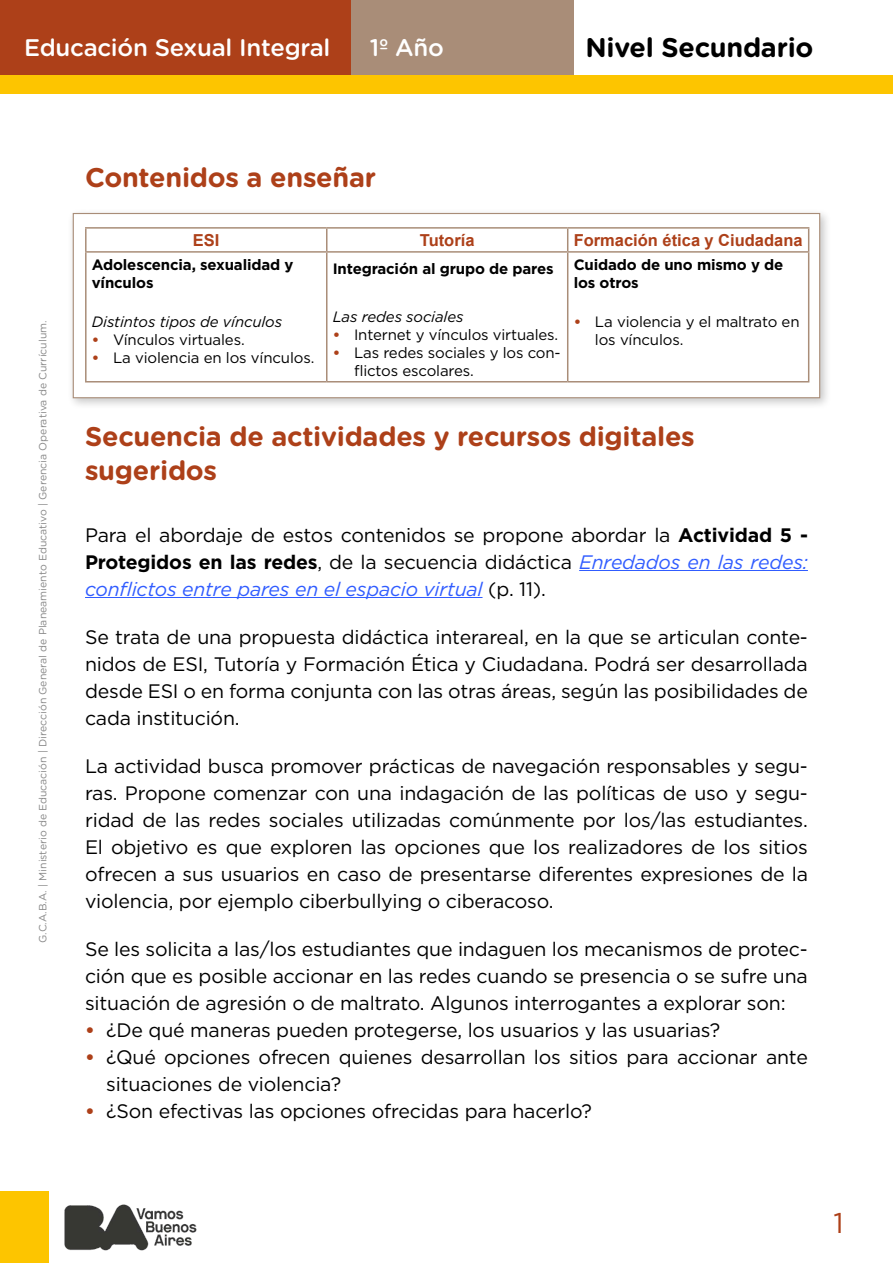
<style>
.page{position:relative;width:893px;height:1263px;background:#fff}
.page>*{position:absolute;margin:0;border:0;box-sizing:border-box;transform-origin:0 0}
.t1{font:28.5px "Gotham";color:#ad4019}
.t2{font:700 27px/34.5px "Gotham Rounded";letter-spacing:-.01em;color:#ad4019}
.t3{font:700 27px "Gotham Rounded";letter-spacing:-.01em;color:#000}
.t4{font:500 24px "Gotham Rounded";letter-spacing:-.01em;color:#fff}
.t5{font:19.5px/27px "Gotham";letter-spacing:-.01em;color:#000;text-align:justify}
.t6{font:700 16.5px "Arial";color:#ad4019}
.t7{font:15px/18px "Gotham";letter-spacing:-.01em;color:#000}
.t8{font:700 15px/18px "Gotham";letter-spacing:-.01em;color:#000}
.t9{font:italic 15px "Gotham";letter-spacing:-.01em;color:#000}
.t10{font:10.5px "Gotham Rounded";color:#878787}
.s1{font-weight:700;color:#ad4019}
.s2{font-weight:700}
.s3{font-style:italic;color:#305cff}
</style>
<div class="page">
<div style="left:0;top:1191px;width:48px;height:72px;background:#fdc500"></div>
<div style="left:0;top:0;width:351px;height:79px;background:#ad4019"></div>
<div style="left:351px;top:0;width:223px;height:78px;background:#a98d78"></div>
<div style="left:0;top:75px;width:893px;height:19px;background:#fdc500"></div>
<div style="left:67px;top:207px;width:764px;height:203px;background:#000;opacity:.22"></div>
<div style="left:73px;top:213px;width:747px;height:185px;background:#fff;border:1px solid #a98d78"></div>
<hr style="left:579px;top:570px;width:229px;height:1px;background:#305cff">
<hr style="left:85px;top:597px;width:398px;height:1px;background:#305cff">
<hr style="left:85px;top:227px;width:242px;height:2px;background:#a98d78">
<hr style="left:85px;top:229px;width:2px;height:22px;background:#a98d78">
<hr style="left:327px;top:227px;width:241px;height:2px;background:#a98d78">
<svg style="left:326px;top:229px;width:1px;height:22px"></svg>
<hr style="left:568px;top:227px;width:241px;height:2px;background:#a98d78">
<svg style="left:567px;top:229px;width:1px;height:22px"></svg>
<svg style="left:808px;top:229px;width:1px;height:22px"></svg>
<hr style="left:85px;top:251px;width:242px;height:2px;background:#a98d78">
<hr style="left:85px;top:253px;width:2px;height:128px;background:#a98d78">
<hr style="left:327px;top:251px;width:241px;height:2px;background:#a98d78">
<hr style="left:326px;top:253px;width:1px;height:128px;background:#a98d78">
<hr style="left:568px;top:251px;width:241px;height:2px;background:#a98d78">
<hr style="left:567px;top:253px;width:1px;height:128px;background:#a98d78">
<hr style="left:808px;top:253px;width:1px;height:128px;background:#a98d78">
<hr style="left:85px;top:381px;width:242px;height:1px;background:#a98d78">
<hr style="left:327px;top:381px;width:241px;height:1px;background:#a98d78">
<hr style="left:568px;top:381px;width:241px;height:1px;background:#a98d78">
<img style="left:64px;top:1204px;width:133px;height:47px">
<p class="t4" style="left:24px;top:31px;width:308px">Educación Sexual Integral</p>
<p class="t4" style="left:370px;top:31px;width:76px">1º Año</p>
<h2 class="t3" style="left:585px;top:28px;width:230px">Nivel Secundario</h2>
<p class="t10" style="left:36px;top:943px;width:624px;rotate:-90deg">G.C.A.B.A. | Ministerio de Educación | Dirección General de Planeamiento Educativo | Gerencia Operativa de Currículum.</p>
<h2 class="t2" style="left:85px;top:159px;width:293px">Contenidos a enseñar</h2>
<p class="t6" style="left:193px;top:228px;width:28px">ESI</p>
<p class="t6" style="left:420px;top:228px;width:56px">Tutoría</p>
<p class="t6" style="left:574px;top:228px;width:230px">Formación ética y Ciudadana</p>
<p class="t8" style="left:92px;top:255px;width:203px">Adolescencia, sexualidad y vínculos</p>
<p class="t9" style="left:92px;top:312px;width:192px">Distintos tipos de vínculos</p>
<p class="t7" style="left:92px;top:330px;width:154px"><span class="s1">•</span> Vínculos virtuales.</p>
<p class="t7" style="left:92px;top:348px;width:224px"><span class="s1">•</span> La violencia en los vínculos.</p>
<p class="t8" style="left:574px;top:255px;width:211px">Cuidado de uno mismo y de los otros</p>
<p class="t7" style="left:595px;top:312px;width:206px;text-indent:-21px"><span class="s1">•</span> La violencia y el maltrato en los vínculos.</p>
<p class="t8" style="left:333px;top:259px;width:223px">Integración al grupo de pares</p>
<p class="t9" style="left:333px;top:307px;width:132px">Las redes sociales</p>
<p class="t7" style="left:333px;top:325px;width:227px"><span class="s1">•</span> Internet y vínculos virtuales.</p>
<p class="t7" style="left:354px;top:343px;width:208px;text-indent:-21px"><span class="s1">•</span> Las redes sociales y los con&shy;flictos escolares.</p>
<h2 class="t2" style="left:85px;top:418px;width:611px">Secuencia de actividades y recursos digitales sugeridos</h2>
<p class="t5" style="left:85px;top:521px;width:724px">Para el abordaje de estos contenidos se propone abordar la <span class="s2">Actividad 5 - Protegidos en las redes</span>, de la secuencia didáctica <span class="s3">Enredados en las redes: conflictos entre pares en el espacio virtual</span> (p. 11).</p>
<p class="t5" style="left:85px;top:623px;width:724px">Se trata de una propuesta didáctica interareal, en la que se articulan conte&shy;nidos de ESI, Tutoría y Formación Ética y Ciudadana. Podrá ser desarrollada desde ESI o en forma conjunta con las otras áreas, según las posibilidades de cada institución.</p>
<p class="t5" style="left:85px;top:752px;width:724px">La actividad busca promover prácticas de navegación responsables y segu&shy;ras. Propone comenzar con una indagación de las políticas de uso y segu&shy;ridad de las redes sociales utilizadas comúnmente por los/las estudiantes.<br>El objetivo es que exploren las opciones que los realizadores de los sitios ofrecen a sus usuarios en caso de presentarse diferentes expresiones de la violencia, por ejemplo ciberbullying o ciberacoso.</p>
<p class="t5" style="left:85px;top:936px;width:724px">Se les solicita a las/los estudiantes que indaguen los mecanismos de protec&shy;ción que es posible accionar en las redes cuando se presencia o se sufre una situación de agresión o de maltrato. Algunos interrogantes a explorar son:</p>
<p class="t5" style="left:85px;top:1016px;width:637px"><span class="s1">•</span> ¿De qué maneras pueden protegerse, los usuarios y las usuarias?</p>
<p class="t5" style="left:106px;top:1043px;width:703px;text-indent:-21px"><span class="s1">•</span> ¿Qué opciones ofrecen quienes desarrollan los sitios para accionar ante situaciones de violencia?</p>
<p class="t5" style="left:85px;top:1097px;width:508px"><span class="s1">•</span> ¿Son efectivas las opciones ofrecidas para hacerlo?</p>
<h1 class="t1" style="left:833px;top:1204px;width:12px">1</h1>
</div>
